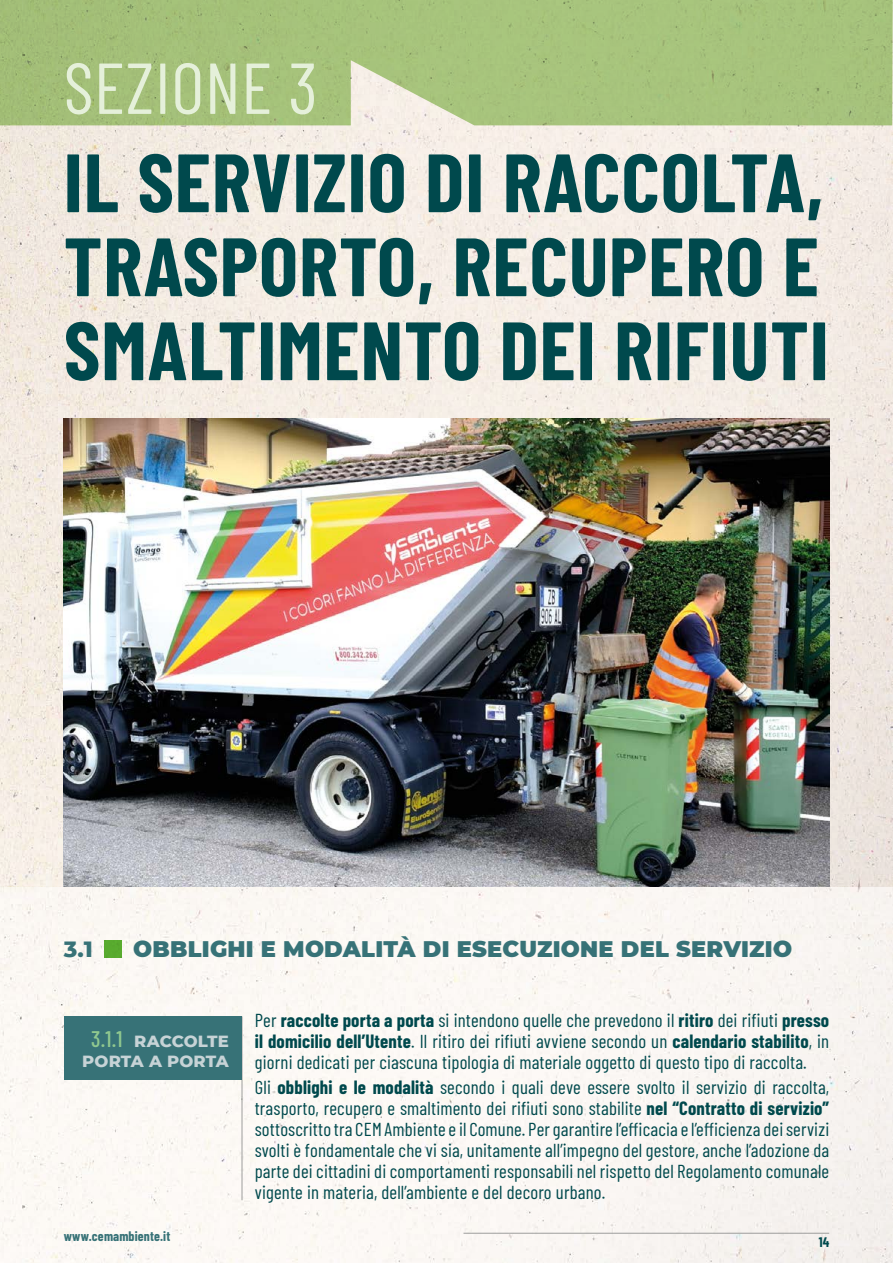
<style>
.page{position:relative;width:893px;height:1263px;background:#fff}
.page>*{position:absolute;margin:0;border:0;box-sizing:border-box;transform-origin:0 0}
.t1{font:700 82.5px/84px "Barlow Condensed";letter-spacing:.01em;color:#00494d}
.t2{font:72px "Barlow Condensed";letter-spacing:.01em;color:#e5f0da}
.t3{font:900 22.5px "Montserrat";letter-spacing:.01em;color:#377277}
.t4{font:800 22.5px "Montserrat";color:#377277}
.t5{font:18.75px/21px "Barlow Condensed";letter-spacing:.01em;color:#00494d;text-align:justify}
.t6{font:800 16.5px/19.5px "Montserrat";color:#c7d3d6;text-align:center}
.t7{font:700 13.5px "Barlow Condensed";letter-spacing:.01em;color:#377277}
.t8{font:700 13.5px "Barlow Condensed";color:#00494d}
.s1{font-family:"Barlow Condensed";font-weight:500;font-size:22.5px;color:#90c88f}
.s2{font-weight:700}
</style>
<div class="page">
<div style="left:0;top:887px;width:893px;height:376px;background:#fbf7f3"></div>
<img style="left:0;top:125px;width:893px;height:762px">
<hr style="left:463px;top:1233px;width:366px;height:1px;background:#9d9d9c">
<svg style="left:0;top:0;width:893px;height:125px;background:#a8c37e"></svg>
<img style="left:64px;top:419px;width:765px;height:468px">
<hr style="left:242px;top:1016px;width:1px;height:184px;background:#9d9d9c">
<div style="left:105px;top:940px;width:17px;height:17px;background:#5ab031"></div>
<div style="left:64px;top:1016px;width:178px;height:63px;background:#377277"></div>
<h2 class="t2" style="left:64px;top:37px;width:255px">SEZIONE 3</h2>
<h1 class="t1" style="left:64px;top:136px;width:766px">IL SERVIZIO DI RACCOLTA,<br>TRASPORTO, RECUPERO E<br>SMALTIMENTO DEI RIFIUTI</h1>
<p class="t4" style="left:64px;top:933px;width:31px">3.1</p>
<p class="t3" style="left:133px;top:932px;width:660px">OBBLIGHI E MODALITÀ DI ESECUZIONE DEL SERVIZIO</p>
<p class="t6" style="left:82px;top:1031px;width:148px"><span class="s1">3.1.1</span> RACCOLTE<br>PORTA A PORTA</p>
<p class="t7" style="left:64px;top:1226px;width:108px">www.cemambiente.it</p>
<p class="t5" style="left:255px;top:1008px;width:576px">Per <span class="s2">raccolte porta a porta</span> si intendono quelle che prevedono il <span class="s2">ritiro</span> dei rifiuti <span class="s2">presso il domicilio dell’Utente</span>. Il ritiro dei rifiuti avviene secondo un <span class="s2">calendario stabilito</span>, in giorni dedicati per ciascuna tipologia di materiale oggetto di questo tipo di raccolta.</p>
<p class="t5" style="left:255px;top:1075px;width:576px">Gli <span class="s2">obblighi e le modalità</span> secondo i quali deve essere svolto il servizio di raccolta, trasporto, recupero e smaltimento dei rifiuti sono stabilite <span class="s2">nel “Contratto di servizio” </span>sottoscritto tra CEM Ambiente e il Comune. Per garantire l’efficacia e l’efficienza dei servizi svolti è fondamentale che vi sia, unitamente all’impegno del gestore, anche l’adozione da parte dei cittadini di comportamenti responsabili nel rispetto del Regolamento comunale vigente in materia, dell’ambiente e del decoro urbano.</p>
<p class="t8" style="left:819px;top:1232px;width:12px">14</p>
</div>
